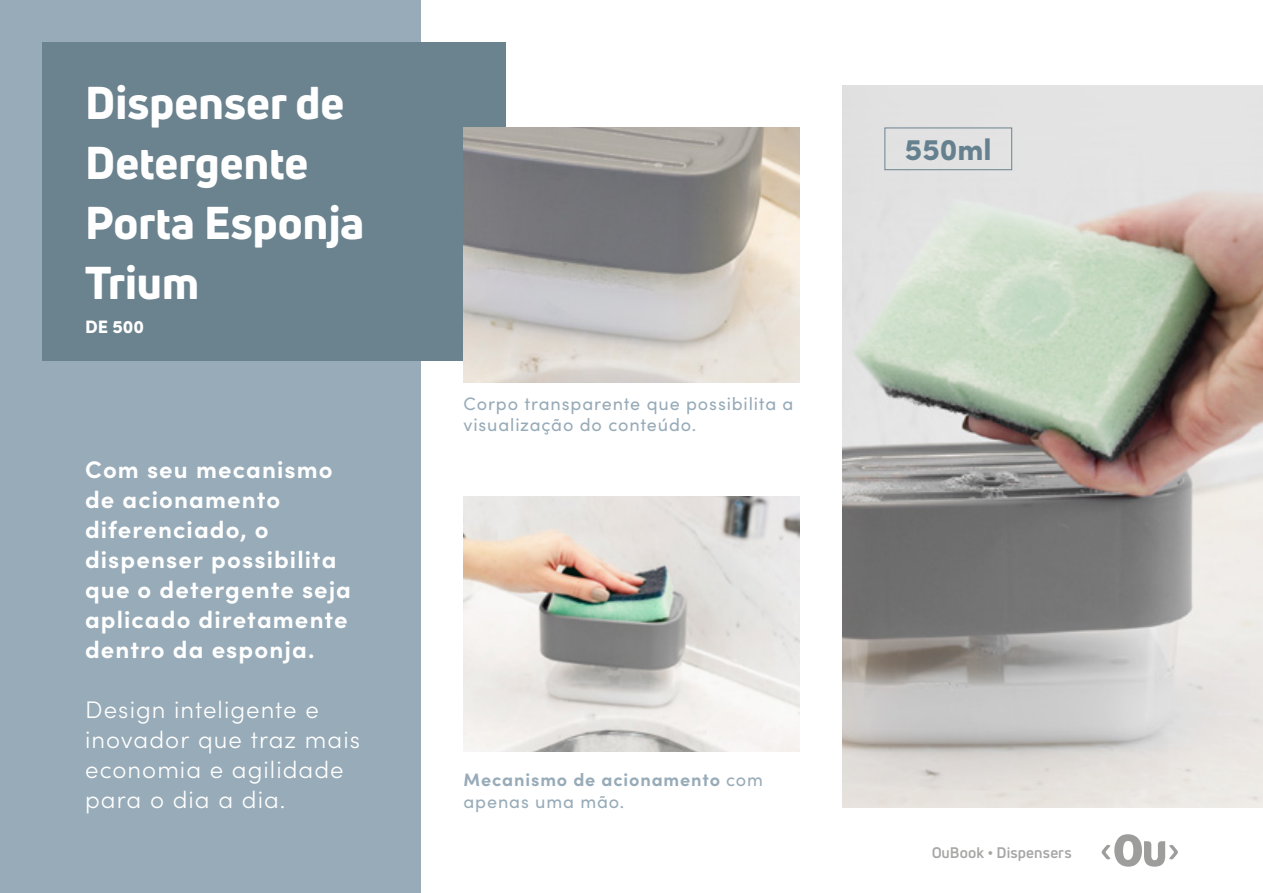
<style>
.page{position:relative;width:1263px;height:893px;background:#fff}
.page>*{position:absolute;margin:0;border:0;box-sizing:border-box;transform-origin:0 0}
.t1{font:800 45px/60px "Uni Neue";color:#fff}
.t2{font:900 30px "Sofia Pro";color:#65808e}
.t3{font:700 24px/30px "Sofia Pro";letter-spacing:.045em;color:#fff}
.t4{font:300 24px/30px "Sofia Pro";letter-spacing:.045em;color:#fff}
.t5{font:18px/21.6px "Sofia Pro";letter-spacing:.045em;color:#97abb8}
.t6{font:700 18px/21.6px "Sofia Pro";letter-spacing:.05em;color:#97abb8}
.t7{font:900 18px "Sofia Pro";color:#fff}
.t8{font:700 15px "Uni Neue";letter-spacing:.01em;color:#9d9d9c}
.s1{font-weight:400}
</style>
<div class="page">
<svg style="left:1101px;top:834px;width:77px;height:33px"></svg>
<div style="left:0;top:0;width:421px;height:893px;background:#97abb8"></div>
<div style="left:43px;top:43px;width:463px;height:318px;background:#6b838f"></div>
<img style="left:842px;top:85px;width:421px;height:723px">
<img style="left:463px;top:128px;width:336px;height:255px">
<img style="left:463px;top:497px;width:336px;height:255px">
<div style="left:884px;top:128px;width:128px;height:42px;border:1px solid #6b838f"></div>
<h1 class="t1" style="left:85px;top:72px;width:281px">Dispenser de<br>Detergente<br>Porta Esponja<br>Trium</h1>
<p class="t7" style="left:85px;top:313px;width:60px">DE 500</p>
<p class="t3" style="left:85px;top:453px;width:267px">Com seu mecanismo de acionamento diferenciado, o dispenser possibilita que o detergente seja aplicado diretamente dentro da esponja.</p>
<p class="t4" style="left:85px;top:693px;width:277px">Design inteligente e inovador que traz mais economia e agilidade para o dia a dia.</p>
<p class="t5" style="left:463px;top:391px;width:331px">Corpo transparente que possibilita a visualização do conteúdo.</p>
<p class="t6" style="left:463px;top:768px;width:301px">Mecanismo de acionamento <span class="s1">com apenas uma mão.</span></p>
<p class="t2" style="left:905px;top:126px;width:88px">550ml</p>
<p class="t8" style="left:931px;top:843px;width:142px">OuBook • Dispensers</p>
</div>
